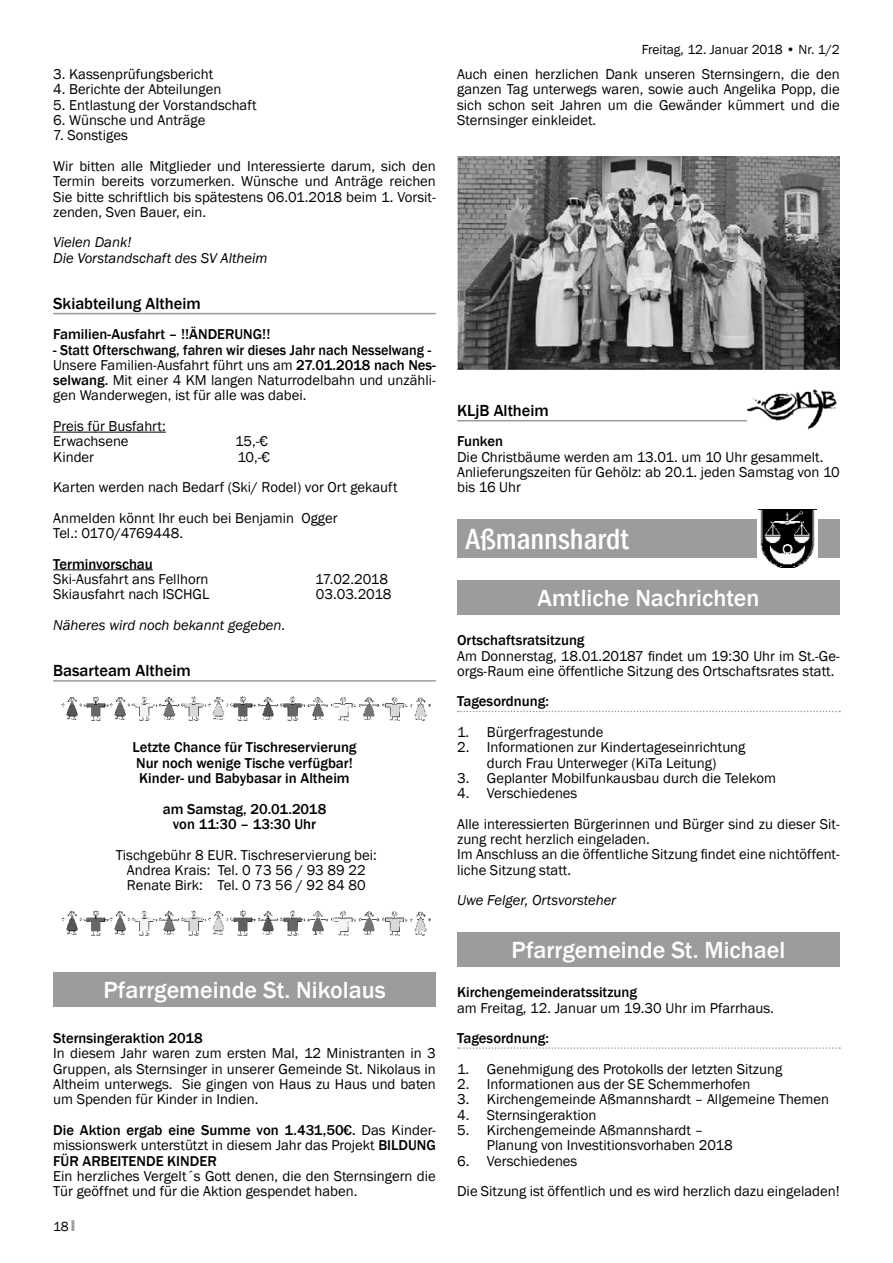
<style>
.page{position:relative;width:893px;height:1263px;background:#fff}
.page>*{position:absolute;margin:0;border:0;box-sizing:border-box;transform-origin:0 0}
.t1{font:500 condensed 30px "Franklin Gothic";color:#fff}
.t2{font:500 24px "Franklin Gothic";color:#fff}
.t3{font:500 16.5px "Franklin Gothic";color:#000}
.t4{font:14.7px/15.3px "Franklin Gothic";color:#000}
.t5{font:500 14.7px/15.3px "Franklin Gothic";color:#000}
.t6{font:italic 14.7px/15.3px "Franklin Gothic";color:#000}
.t7{font:13.5px "Franklin Gothic";color:#000}
.s1{font-weight:500}
.s2{font-weight:400}
.s3{font-family:"Impact";color:#9c9c9d}
</style>
<div class="page">
<hr style="left:457px;top:420px;width:383px;height:1px;background:#9c9c9d">
<svg style="left:458px;top:711px;width:382px;height:1px"></svg>
<svg style="left:458px;top:1047px;width:382px;height:2px"></svg>
<img style="left:457px;top:156px;width:383px;height:214px">
<img style="left:748px;top:390px;width:92px;height:40px">
<div style="left:457px;top:519px;width:383px;height:38px;background:#9c9c9d"></div>
<div style="left:757px;top:506px;width:61px;height:63px;background:linear-gradient(to right,#fff,#fff)"></div>
<img style="left:759px;top:510px;width:57px;height:57px">
<div style="left:457px;top:581px;width:383px;height:34px;background:#9c9c9d"></div>
<div style="left:457px;top:932px;width:383px;height:34px;background:#9c9c9d"></div>
<hr style="left:53px;top:313px;width:383px;height:1px;background:#9c9c9d">
<hr style="left:53px;top:432px;width:113px;height:1px;background:#000">
<hr style="left:53px;top:569px;width:100px;height:1px;background:#000">
<hr style="left:53px;top:680px;width:383px;height:2px;background:#9c9c9d">
<img style="left:61px;top:696px;width:370px;height:25px">
<img style="left:61px;top:910px;width:370px;height:26px">
<div style="left:53px;top:973px;width:383px;height:34px;background:#9c9c9d"></div>
<p class="t4" style="left:53px;top:67px;width:162px">3. Kassenprüfungsbericht</p>
<p class="t4" style="left:53px;top:82px;width:170px">4. Berichte der Abteilungen</p>
<p class="t4" style="left:53px;top:97px;width:205px">5. Entlastung der Vorstandschaft</p>
<p class="t4" style="left:53px;top:113px;width:154px">6. Wünsche und Anträge</p>
<p class="t4" style="left:53px;top:120px;width:384px;line-height:30.6px">7. Sonstiges<br>Wir bitten alle Mitglieder und Interessierte darum, sich den</p>
<p class="t4" style="left:53px;top:174px;width:384px;text-align:justify">Termin bereits vorzumerken. Wünsche und Anträge reichen Sie bitte schriftlich bis spätestens 06.01.2018 beim 1. Vorsit&shy;zenden, Sven Bauer, ein.</p>
<p class="t6" style="left:53px;top:235px;width:216px">Vielen Dank!<br>Die Vorstandschaft des SV Altheim</p>
<p class="t3" style="left:53px;top:293px;width:149px">Skiabteilung Altheim</p>
<p class="t5" style="left:53px;top:327px;width:219px">Familien-Ausfahrt – !!ÄNDERUNG!!</p>
<p class="t4" style="left:53px;top:342px;width:384px"><span class="s1">- Statt Ofterschwang, fahren wir dieses Jahr nach Nesselwang - </span>Unsere Familien-Ausfahrt führt uns am <span class="s1">27.01.2018 nach Nes&shy;selwang.</span> Mit einer 4 KM langen Naturrodelbahn und unzähli&shy;gen Wanderwegen, ist für alle was dabei.</p>
<p class="t4" style="left:53px;top:419px;width:114px">Preis für Busfahrt:<br>Erwachsene</p>
<p class="t4" style="left:235px;top:434px;width:34px">15,-€</p>
<p class="t4" style="left:53px;top:442px;width:346px;line-height:30.6px;text-indent:184px">10,-€<br>Karten werden nach Bedarf (Ski/ Rodel) vor Ort gekauft<br>Anmelden könnt Ihr euch bei Benjamin Ogger</p>
<p class="t4" style="left:53px;top:526px;width:131px">Tel.: 0170/4769448.</p>
<p class="t5" style="left:53px;top:556px;width:101px">Terminvorschau</p>
<p class="t4" style="left:53px;top:572px;width:157px">Ski-Ausfahrt ans Fellhorn</p>
<p class="t4" style="left:315px;top:572px;width:75px">17.02.2018</p>
<p class="t4" style="left:53px;top:587px;width:158px">Skiausfahrt nach ISCHGL</p>
<p class="t4" style="left:316px;top:587px;width:77px">03.03.2018</p>
<p class="t6" style="left:53px;top:618px;width:234px">Näheres wird noch bekannt gegeben.</p>
<p class="t3" style="left:53px;top:660px;width:139px">Basarteam Altheim</p>
<p class="t4" style="left:53px;top:449px;width:42px">Kinder</p>
<p class="t5" style="left:132px;top:740px;width:226px">Letzte Chance für Tischreservierung<br>Nur noch wenige Tische verfügbar!<br>Kinder- und Babybasar in Altheim</p>
<p class="t5" style="left:163px;top:801px;width:165px;text-align:center">am Samstag, 20.01.2018 von 11:30 – 13:30 Uhr</p>
<p class="t4" style="left:116px;top:847px;width:263px;text-align:center">Tischgebühr 8 EUR. Tischreservierung bei:<br>Andrea Krais: Tel. 0 73 56 / 93 89 22<br>Renate Birk: Tel. 0 73 56 / 92 84 80</p>
<h2 class="t2" style="left:103px;top:975px;width:284px">Pfarrgemeinde St. Nikolaus</h2>
<p class="t5" style="left:53px;top:1031px;width:151px">Sternsingeraktion 2018</p>
<p class="t4" style="left:53px;top:1046px;width:384px;text-align:justify">In diesem Jahr waren zum ersten Mal, 12 Ministranten in 3<br>Gruppen, als Sternsinger in unserer Gemeinde St. Nikolaus in Altheim unterwegs. Sie gingen von Haus zu Haus und baten um Spenden für Kinder in Indien.</p>
<p class="t5" style="left:53px;top:1122px;width:384px;text-align:justify">Die Aktion ergab eine Summe von 1.431,50€. <span class="s2">Das Kinder&shy;missionswerk unterstützt in diesem Jahr das Projekt</span> BILDUNG FÜR ARBEITENDE KINDER</p>
<p class="t4" style="left:53px;top:1168px;width:384px">Ein herzliches Vergelt´s Gott denen, die den Sternsingern die<br>Tür geöffnet und für die Aktion gespendet haben.</p>
<p class="t7" style="left:53px;top:1218px;width:24px">18 <span class="s3">I</span></p>
<p class="t7" style="left:642px;top:41px;width:200px">Freitag, 12. Januar 2018 • Nr. 1/2</p>
<p class="t4" style="left:457px;top:67px;width:384px;text-align:justify">Auch einen herzlichen Dank unseren Sternsingern, die den ganzen Tag unterwegs waren, sowie auch Angelika Popp, die sich schon seit Jahren um die Gewänder kümmert und die Sternsinger einkleidet.</p>
<p class="t3" style="left:457px;top:400px;width:93px">KLjB Altheim</p>
<p class="t5" style="left:457px;top:434px;width:48px">Funken</p>
<p class="t4" style="left:457px;top:449px;width:384px">Die Christbäume werden am 13.01. um 10 Uhr gesammelt.<br>Anlieferungszeiten für Gehölz: ab 20.1. jeden Samstag von 10 bis 16 Uhr</p>
<h1 class="t1" style="left:466px;top:519px;width:164px">Aßmannshardt</h1>
<h2 class="t2" style="left:538px;top:583px;width:223px">Amtliche Nachrichten</h2>
<p class="t5" style="left:457px;top:633px;width:129px">Ortschaftsratsitzung</p>
<p class="t4" style="left:457px;top:648px;width:384px">Am Donnerstag, 18.01.20187 findet um 19:30 Uhr im St.-Ge&shy;orgs-Raum eine öffentliche Sitzung des Ortschaftsrates statt.</p>
<p class="t5" style="left:457px;top:694px;width:93px">Tagesordnung:</p>
<p class="t4" style="left:457px;top:725px;width:148px">1. Bürgerfragestunde</p>
<p class="t4" style="left:457px;top:740px;width:290px;text-align:center">2. Informationen zur Kindertageseinrichtung durch Frau Unterweger (KiTa Leitung)</p>
<p class="t4" style="left:457px;top:771px;width:321px">3. Geplanter Mobilfunkausbau durch die Telekom</p>
<p class="t4" style="left:457px;top:778px;width:384px;line-height:30.6px">4. Verschiedenes<br>Alle interessierten Bürgerinnen und Bürger sind zu dieser Sit-</p>
<p class="t4" style="left:457px;top:832px;width:384px">zung recht herzlich eingeladen.<br>Im Anschluss an die öffentliche Sitzung findet eine nichtöffent&shy;liche Sitzung statt.</p>
<p class="t6" style="left:457px;top:893px;width:161px">Uwe Felger, Ortsvorsteher</p>
<h2 class="t2" style="left:512px;top:935px;width:275px">Pfarrgemeinde St. Michael</h2>
<p class="t5" style="left:457px;top:985px;width:181px">Kirchengemeinderatssitzung</p>
<p class="t4" style="left:457px;top:1000px;width:318px">am Freitag, 12. Januar um 19.30 Uhr im Pfarrhaus.</p>
<p class="t5" style="left:457px;top:1031px;width:93px">Tagesordnung:</p>
<p class="t4" style="left:457px;top:1061px;width:327px">1. Genehmigung des Protokolls der letzten Sitzung</p>
<p class="t4" style="left:457px;top:1077px;width:295px">2. Informationen aus der SE Schemmerhofen</p>
<p class="t4" style="left:457px;top:1092px;width:374px">3. Kirchengemeinde Aßmannshardt – Allgemeine Themen</p>
<p class="t4" style="left:457px;top:1107px;width:141px">4. Sternsingeraktion</p>
<p class="t4" style="left:487px;top:1123px;width:247px;text-indent:-30px">5. Kirchengemeinde Aßmannshardt –<br>Planung von Investitionsvorhaben 2018</p>
<p class="t4" style="left:457px;top:1146px;width:384px;line-height:30.6px">6. Verschiedenes<br>Die Sitzung ist öffentlich und es wird herzlich dazu eingeladen!</p>
</div>
